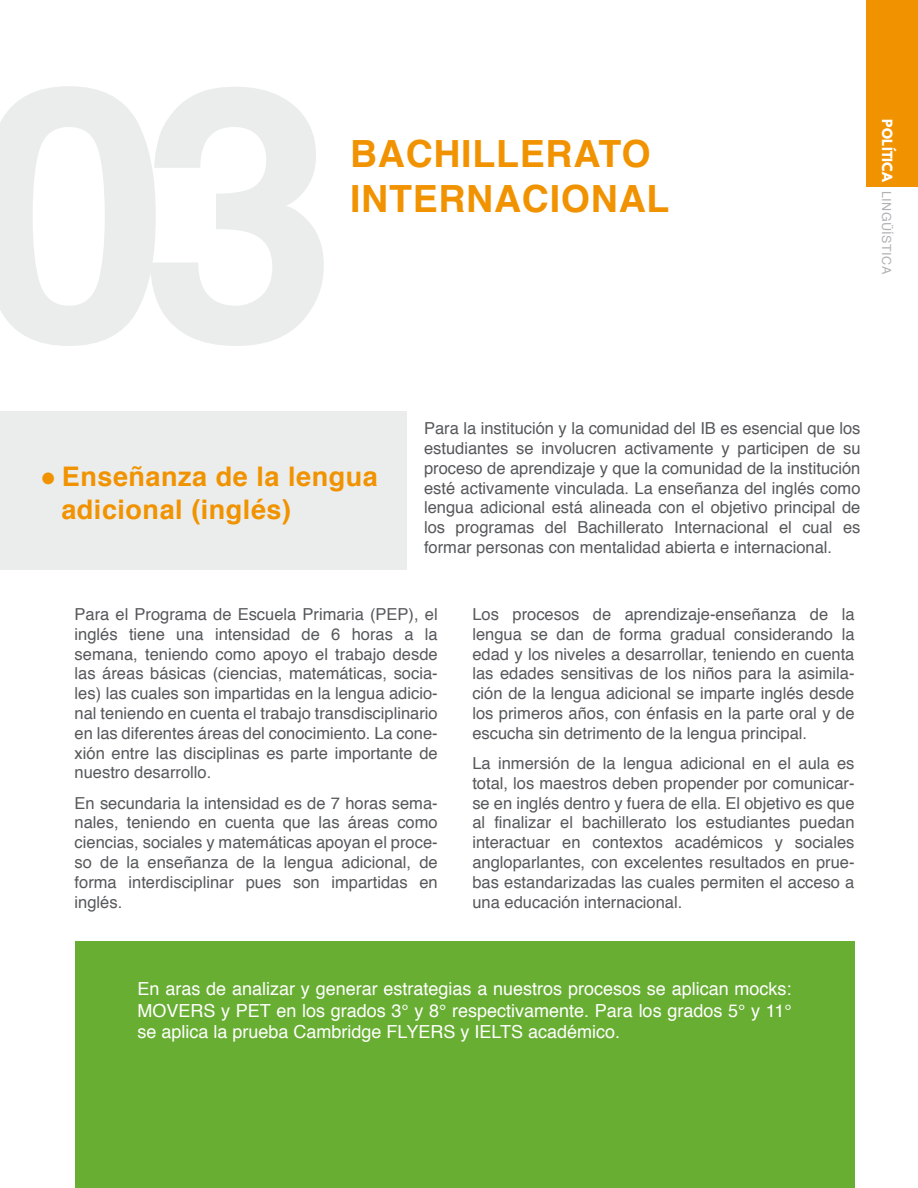
<style>
.page{position:relative;width:918px;height:1188px;background:#fff}
.page>*{position:absolute;margin:0;border:0;box-sizing:border-box;transform-origin:0 0}
.t1{font:700 37.5px/45px "Helvetica";letter-spacing:.02em;color:#f19300}
.t2{font:700 27px/32.4px "Helvetica";letter-spacing:.02em;color:#f19300}
.t3{font:18px/21.6px "Helvetica";color:#fff;text-align:justify}
.t4{font:16.5px/19.8px "Helvetica";color:#57585b;text-align:justify}
.t5{font:12.6px "Helvetica";letter-spacing:.04em;color:#b0b1b4}
.s1{font-family:"League Spartan";font-weight:700;color:#fff}
.s2{font-weight:400}
</style>
<div class="page">
<div style="left:75px;top:942px;width:780px;height:246px;background:#68ae33"></div>
<div style="left:0;top:411px;width:407px;height:158px;background:#ebeded"></div>
<div style="left:867px;top:0;width:51px;height:186px;background:#f19300"></div>
<h1 class="t1" style="left:350px;top:131px;width:321px">BACHILLERATO<br>INTERNACIONAL</h1>
<p class="t5" style="left:896px;top:119px;width:157px;rotate:90deg"><span class="s1">POLÍTICA</span> LINGÜÍSTICA</p>
<h2 class="t2" style="left:61px;top:461px;width:318px;text-indent:-21px"><span class="s2">●</span> Enseñanza de la lengua adicional (inglés)</h2>
<p class="t4" style="left:424px;top:419px;width:438px">Para la institución y la comunidad del IB es esencial que los estudiantes se involucren activamente y participen de su proceso de aprendizaje y que la comunidad de la institución esté activamente vinculada. La enseñanza del inglés como lengua adicional está alineada con el objetivo principal de los programas del Bachillerato Internacional el cual es formar personas con mentalidad abierta e internacional.</p>
<p class="t4" style="left:75px;top:605px;width:365px">Para el Programa de Escuela Primaria (PEP), el inglés tiene una intensidad de 6 horas a la semana, teniendo como apoyo el trabajo desde las áreas básicas (ciencias, matemáticas, socia&shy;les) las cuales son impartidas en la lengua adicio&shy;nal teniendo en cuenta el trabajo transdisciplinario en las diferentes áreas del conocimiento. La cone&shy;xión entre las disciplinas es parte importante de nuestro desarrollo.</p>
<p class="t4" style="left:75px;top:793px;width:365px">En secundaria la intensidad es de 7 horas sema&shy;nales, teniendo en cuenta que las áreas como ciencias, sociales y matemáticas apoyan el proce&shy;so de la enseñanza de la lengua adicional, de forma interdisciplinar pues son impartidas en inglés.</p>
<p class="t4" style="left:472px;top:605px;width:384px">Los procesos de aprendizaje-enseñanza de la lengua se dan de forma gradual considerando la edad y los niveles a desarrollar, teniendo en cuenta las edades sensitivas de los niños para la asimila&shy;ción de la lengua adicional se imparte inglés desde los primeros años, con énfasis en la parte oral y de escucha sin detrimento de la lengua principal.</p>
<p class="t4" style="left:472px;top:754px;width:384px">La inmersión de la lengua adicional en el aula es total, los maestros deben propender por comunicar&shy;se en inglés dentro y fuera de ella. El objetivo es que al finalizar el bachillerato los estudiantes puedan interactuar en contextos académicos y sociales angloparlantes, con excelentes resultados en prue&shy;bas estandarizadas las cuales permiten el acceso a una educación internacional.</p>
<p class="t3" style="left:138px;top:979px;width:656px">En aras de analizar y generar estrategias a nuestros procesos se aplican mocks:<br>MOVERS y PET en los grados 3° y 8° respectivamente. Para los grados 5° y 11° se aplica la prueba Cambridge FLYERS y IELTS académico.</p>
</div>
